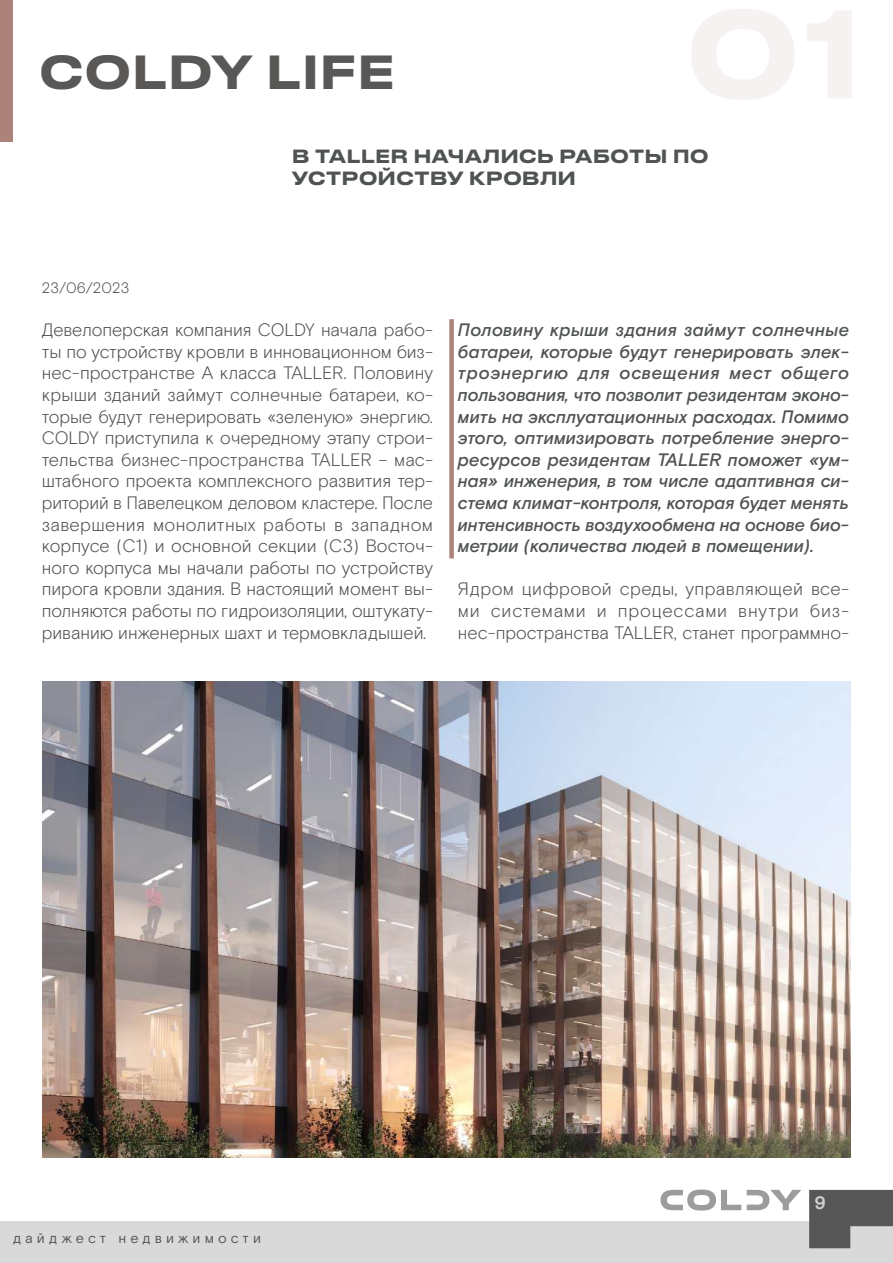
<style>
.page{position:relative;width:893px;height:1263px;background:#fff}
.page>*{position:absolute;margin:0;border:0;box-sizing:border-box;transform-origin:0 0}
.t1{font:500 45px "Druk Text Wide Cy";color:#5a5856}
.t2{font:300 18px/21.6px "Basis Grotesque Pro";letter-spacing:-.005em;color:#505353;text-align:justify}
.t3{font:italic 500 18px/21.6px "Basis Grotesque Pro";letter-spacing:-.005em;color:#505353;text-align:justify}
.t4{font:500 18px/21.6px "Druk Text Wide Cy";letter-spacing:-.005em;color:#505353}
.t5{font:700 18px "Basis Grotesque Pro";color:#d1d1d1}
.t6{font:300 15px "Basis Grotesque Pro";color:#505353}
.t7{font:14.25px "Basis Grotesque Pro";letter-spacing:.28em;color:#5a5856}
</style>
<div class="page">
<div style="left:0;top:1222px;width:893px;height:41px;background:#d9d9d9"></div>
<svg style="left:660px;top:1189px;width:81px;height:21px"></svg>
<svg style="left:747px;top:1190px;width:54px;height:20px"></svg>
<svg style="left:809px;top:1190px;width:84px;height:58px"></svg>
<div style="left:0;top:0;width:13px;height:142px;background:#ad827a"></div>
<div style="left:449px;top:319px;width:5px;height:239px;background:#ad827a"></div>
<img style="left:43px;top:682px;width:807px;height:475px">
<h1 class="t1" style="left:39px;top:33px;width:358px">COLDY LIFE</h1>
<p class="t6" style="left:42px;top:279px;width:89px">23/06/2023</p>
<p class="t4" style="left:292px;top:144px;width:418px">В TALLER НАЧАЛИСЬ РАБОТЫ ПО<br>УСТРОЙСТВУ КРОВЛИ</p>
<p class="t2" style="left:42px;top:319px;width:393px">Девелоперская компания COLDY начала рабо&shy;ты по устройству кровли в инновационном биз&shy;нес-пространстве А класса TALLER. Половину крыши зданий займут солнечные батареи, ко&shy;торые будут генерировать «зеленую» энергию.<br>COLDY приступила к очередному этапу строи&shy;тельства бизнес-пространства TALLER – мас&shy;штабного проекта комплексного развития тер&shy;риторий в Павелецком деловом кластере. После завершения монолитных работы в западном корпусе (С1) и основной секции (С3) Восточ&shy;ного корпуса мы начали работы по устройству пирога кровли здания. В настоящий момент вы&shy;полняются работы по гидроизоляции, оштукату&shy;риванию инженерных шахт и термовкладышей.</p>
<p class="t3" style="left:458px;top:320px;width:393px">Половину крыши здания займут солнечные батареи, которые будут генерировать элек&shy;троэнергию для освещения мест общего пользования, что позволит резидентам эконо&shy;мить на эксплуатационных расходах. Помимо этого, оптимизировать потребление энерго&shy;ресурсов резидентам TALLER поможет «ум&shy;ная» инженерия, в том числе адаптивная си&shy;стема климат-контроля, которая будет менять интенсивность воздухообмена на основе био&shy;метрии (количества людей в помещении).</p>
<p class="t2" style="left:458px;top:578px;width:393px">Ядром цифровой среды, управляющей все&shy;ми системами и процессами внутри биз&shy;нес-пространства TALLER, станет программно-</p>
<p class="t7" style="left:13px;top:1230px;width:250px">дайджест недвижимости</p>
<p class="t5" style="left:814px;top:1192px;width:13px">9</p>
</div>
